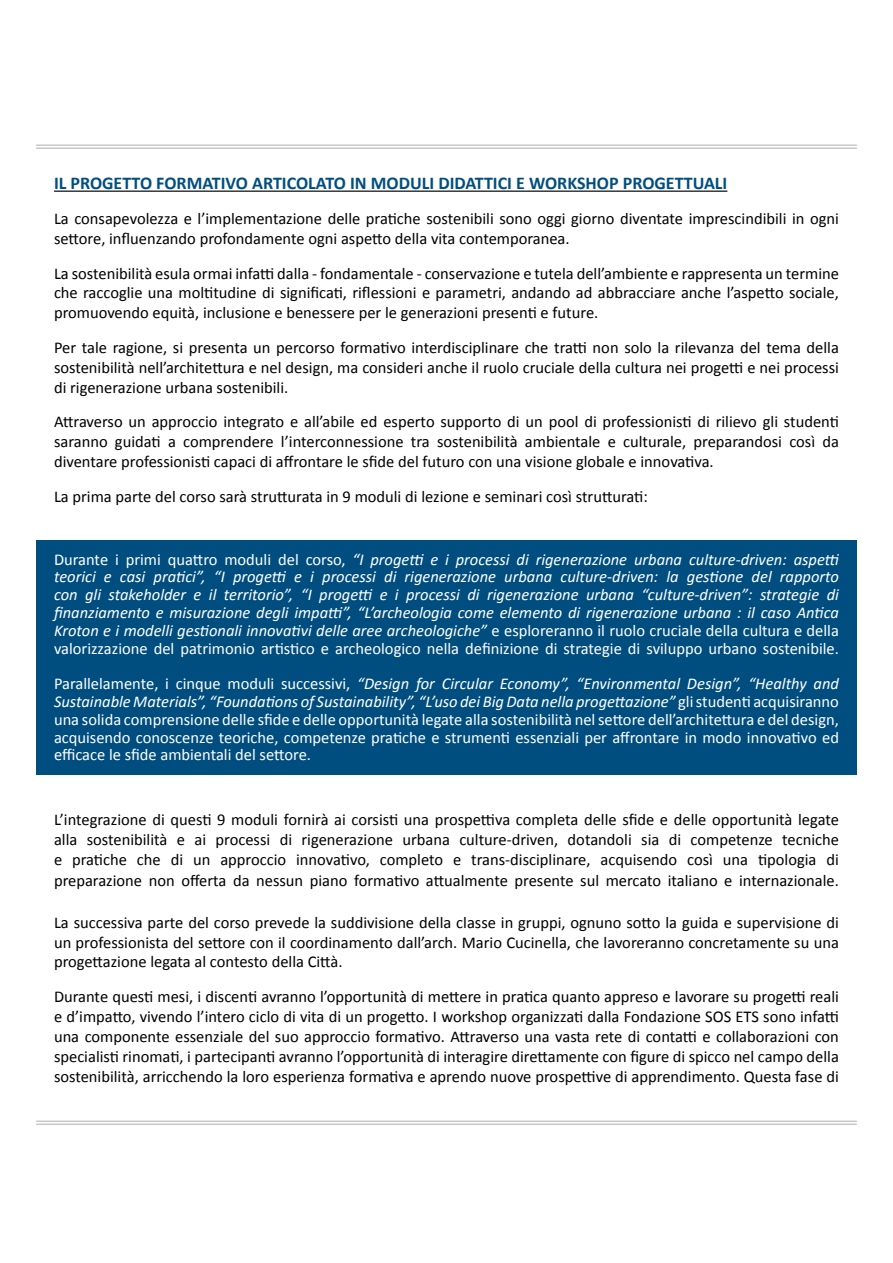
<style>
.page{position:relative;width:893px;height:1263px;background:#fff}
.page>*{position:absolute;margin:0;border:0;box-sizing:border-box;transform-origin:0 0}
.t1{font:700 18px "Calibri";color:#004e80}
.t2{font:16.5px/19.8px "Calibri";color:#000;text-align:justify}
.List_Paragraph{font:italic 16.5px/17.9px "Calibri";color:#fff;text-align:justify}
.List_Paragraph-2{font:16.5px/17.9px "Calibri";color:#fff;text-align:justify}
.s1{font-style:normal}
.s2{font-style:italic}
</style>
<div class="page">
<hr style="left:36px;top:144px;width:821px;height:2px;background:#c7c8ca">
<hr style="left:36px;top:147px;width:821px;height:2px;background:#c7c8ca">
<hr style="left:36px;top:1120px;width:821px;height:2px;background:#c7c8ca">
<hr style="left:36px;top:1123px;width:821px;height:2px;background:#c7c8ca">
<div style="left:36px;top:540px;width:821px;height:235px;background:#004e80"></div>
<hr style="left:54px;top:191px;width:673px;height:1px;background:#000">
<p class="t1" style="left:54px;top:172px;width:675px">IL PROGETTO FORMATIVO ARTICOLATO IN MODULI DIDATTICI E WORKSHOP PROGETTUALI</p>
<p class="t2" style="left:54px;top:209px;width:786px">La consapevolezza e l’implementazione delle pratiche sostenibili sono oggi giorno diventate imprescindibili in ogni settore, influenzando profondamente ogni aspetto della vita contemporanea.</p>
<p class="t2" style="left:54px;top:263px;width:786px">La sostenibilità esula ormai infatti dalla - fondamentale - conservazione e tutela dell’ambiente e rappresenta un termine che raccoglie una moltitudine di significati, riflessioni e parametri, andando ad abbracciare anche l’aspetto sociale, promuovendo equità, inclusione e benessere per le generazioni presenti e future.</p>
<p class="t2" style="left:54px;top:338px;width:786px">Per tale ragione, si presenta un percorso formativo interdisciplinare che tratti non solo la rilevanza del tema della sostenibilità nell’architettura e nel design, ma consideri anche il ruolo cruciale della cultura nei progetti e nei processi di rigenerazione urbana sostenibili.</p>
<p class="t2" style="left:54px;top:412px;width:786px">Attraverso un approccio integrato e all’abile ed esperto supporto di un pool di professionisti di rilievo gli studenti saranno guidati a comprendere l’interconnessione tra sostenibilità ambientale e culturale, preparandosi così da diventare professionisti capaci di affrontare le sfide del futuro con una visione globale e innovativa.</p>
<p class="t2" style="left:54px;top:486px;width:595px">La prima parte del corso sarà strutturata in 9 moduli di lezione e seminari così strutturati:</p>
<p class="List_Paragraph" style="left:54px;top:549px;width:787px"><span class="s1">Durante i primi quattro moduli del corso,</span> “I progetti e i processi di rigenerazione urbana culture-driven: aspetti teorici e casi pratici”, “I progetti e i processi di rigenerazione urbana culture-driven: la gestione del rapporto con gli stakeholder e il territorio”, “I progetti e i processi di rigenerazione urbana “culture-driven”: strategie di finanziamento e misurazione degli impatti”, “L’archeologia come elemento di rigenerazione urbana : il caso Antica Kroton e i modelli gestionali innovativi delle aree archeologiche” <span class="s1">e esploreranno il ruolo cruciale della cultura e della valorizzazione del patrimonio artistico e archeologico nella definizione di strategie di sviluppo urbano sostenibile.</span></p>
<p class="List_Paragraph-2" style="left:54px;top:675px;width:786px">Parallelamente, i cinque moduli successivi, <span class="s2">“Design for Circular Economy”, “Environmental Design”, “Healthy and Sustainable Materials”, “Foundations of Sustainability”, “L’uso dei Big Data nella progettazione”</span> gli studenti acquisiranno una solida comprensione delle sfide e delle opportunità legate alla sostenibilità nel settore dell’architettura e del design, acquisendo conoscenze teoriche, competenze pratiche e strumenti essenziali per affrontare in modo innovativo ed efficace le sfide ambientali del settore.</p>
<p class="t2" style="left:54px;top:810px;width:786px">L’integrazione di questi 9 moduli fornirà ai corsisti una prospettiva completa delle sfide e delle opportunità legate alla sostenibilità e ai processi di rigenerazione urbana culture-driven, dotandoli sia di competenze tecniche e pratiche che di un approccio innovativo, completo e trans-disciplinare, acquisendo così una tipologia di</p>
<p class="t2" style="left:54px;top:871px;width:786px">preparazione non offerta da nessun piano formativo attualmente presente sul mercato italiano e internazionale.</p>
<p class="t2" style="left:54px;top:912px;width:786px">La successiva parte del corso prevede la suddivisione della classe in gruppi, ognuno sotto la guida e supervisione di un professionista del settore con il coordinamento dall’arch. Mario Cucinella, che lavoreranno concretamente su una progettazione legata al contesto della Città.</p>
<p class="t2" style="left:54px;top:987px;width:786px">Durante questi mesi, i discenti avranno l’opportunità di mettere in pratica quanto appreso e lavorare su progetti reali e d’impatto, vivendo l’intero ciclo di vita di un progetto. I workshop organizzati dalla Fondazione SOS ETS sono infatti una componente essenziale del suo approccio formativo. Attraverso una vasta rete di contatti e collaborazioni con specialisti rinomati, i partecipanti avranno l’opportunità di interagire direttamente con figure di spicco nel campo della sostenibilità, arricchendo la loro esperienza formativa e aprendo nuove prospettive di apprendimento. Questa fase di</p>
</div>
